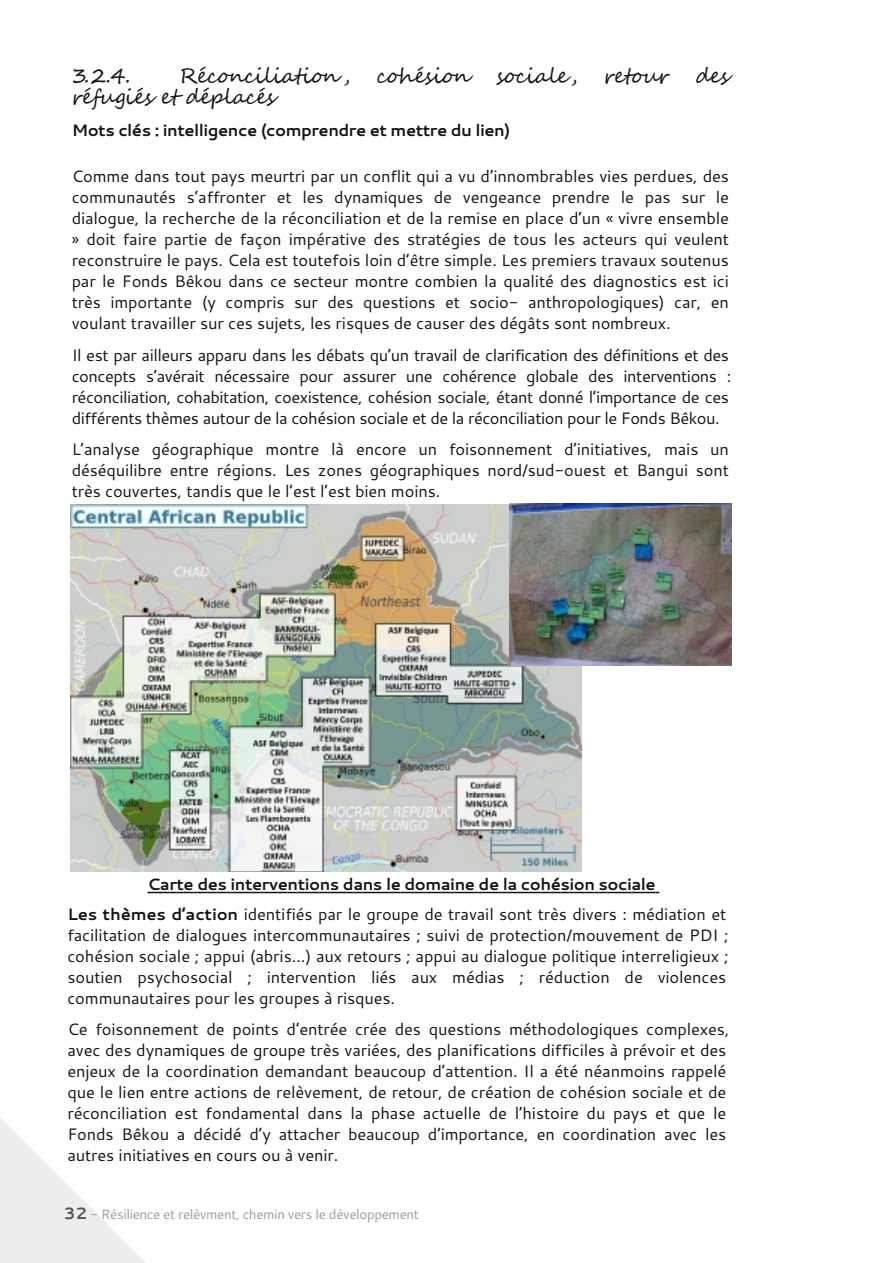
<style>
.page{position:relative;width:893px;height:1263px;background:#fff}
.page>*{position:absolute;margin:0;border:0;box-sizing:border-box;transform-origin:0 0}
.t1{font:21px "Segoe Script";letter-spacing:-.03em;color:#161413}
.t2{font:16.5px/21px "Cantarell";letter-spacing:-.01em;color:#161413;text-align:justify}
.t3{font:16.5px/21px "Cantarell";letter-spacing:-.03em;color:#161413}
.t4{font:700 16.5px "Cantarell";letter-spacing:-.03em;color:#161413}
.t5{font:13.5px "Cantarell";letter-spacing:-.03em;color:#9c9e9d}
.s1{font-weight:700}
.s2{font-weight:700;font-size:16.5px;color:#545556}
</style>
<div class="page">
<svg style="left:0;top:1117px;width:146px;height:146px"></svg>
<img style="left:70px;top:504px;width:512px;height:368px">
<svg style="left:147px;top:892px;width:512px;height:1px"></svg>
<img style="left:510px;top:504px;width:221px;height:162px">
<p class="t1" style="left:72px;top:60px;width:60px">3.2.4.</p>
<p class="t1" style="left:179px;top:60px;width:172px">Réconciliation ,</p>
<p class="t1" style="left:376px;top:60px;width:95px">cohésion</p>
<p class="t1" style="left:496px;top:60px;width:83px">sociale,</p>
<p class="t1" style="left:604px;top:60px;width:67px">retour</p>
<p class="t1" style="left:696px;top:60px;width:35px">des</p>
<p class="t1" style="left:72px;top:81px;width:205px">réfugiés et déplacés</p>
<p class="t4" style="left:72px;top:118px;width:440px">Mots clés : intelligence (comprendre et mettre du lien)</p>
<p class="t2" style="left:72px;top:165px;width:659px">Comme dans tout pays meurtri par un conflit qui a vu d’innombrables vies perdues, des communautés s’affronter et les dynamiques de vengeance prendre le pas sur le dialogue, la recherche de la réconciliation et de la remise en place d’un « vivre ensemble » doit faire partie de façon impérative des stratégies de tous les acteurs qui veulent reconstruire le pays. Cela est toutefois loin d’être simple. Les premiers travaux soutenus par le Fonds Bêkou dans ce secteur montre combien la qualité des diagnostics est ici très importante (y compris sur des questions et socio- anthropologiques) car, en voulant travailler sur ces sujets, les risques de causer des dégâts sont nombreux.</p>
<p class="t3" style="left:72px;top:344px;width:661px">Il est par ailleurs apparu dans les débats qu’un travail de clarification des définitions et des concepts s’avérait nécessaire pour assurer une cohérence globale des interventions : réconciliation, cohabitation, coexistence, cohésion sociale, étant donné l’importance de ces différents thèmes autour de la cohésion sociale et de la réconciliation pour le Fonds Bêkou.</p>
<p class="t2" style="left:72px;top:438px;width:659px">L’analyse géographique montre là encore un foisonnement d’initiatives, mais un déséquilibre entre régions. Les zones géographiques nord/sud-ouest et Bangui sont très couvertes, tandis que le l’est l’est bien moins.</p>
<p class="t4" style="left:147px;top:872px;width:510px">Carte des interventions dans le domaine de la cohésion sociale</p>
<p class="t2" style="left:67px;top:903px;width:663px;text-align:left"><span class="s1">Les thèmes d’action</span> identifiés par le groupe de travail sont très divers : médiation et facilitation de dialogues intercommunautaires ; suivi de protection/mouvement de PDI ; cohésion sociale ; appui (abris…) aux retours ; appui au dialogue politique interreligieux ; soutien psychosocial ; intervention liés aux médias ; réduction de violences communautaires pour les groupes à risques.</p>
<p class="t2" style="left:67px;top:1018px;width:664px;text-align:left">Ce foisonnement de points d’entrée crée des questions méthodologiques complexes, avec des dynamiques de groupe très variées, des planifications difficiles à prévoir et des enjeux de la coordination demandant beaucoup d’attention. Il a été néanmoins rappelé que le lien entre actions de relèvement, de retour, de création de cohésion sociale et de réconciliation est fondamental dans la phase actuelle de l’histoire du pays et que le Fonds Bêkou a décidé d’y attacher beaucoup d’importance, en coordination avec les autres initiatives en cours ou à venir.</p>
<p class="t5" style="left:64px;top:1205px;width:357px"><span class="s2">32</span> - Résilience et relèvment, chemin vers le développement</p>
</div>
